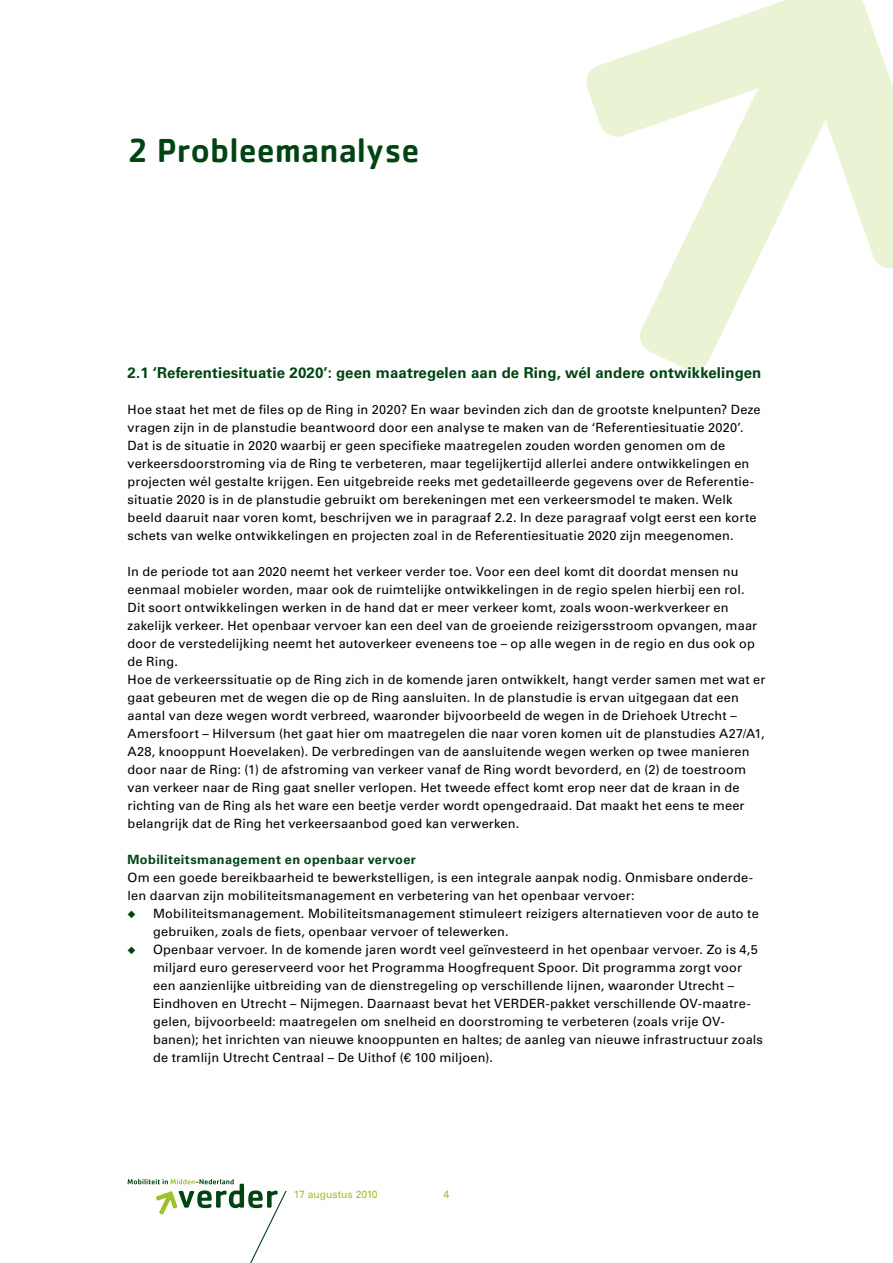
<style>
.page{position:relative;width:893px;height:1263px;background:#fff}
.page>*{position:absolute;margin:0;border:0;box-sizing:border-box;transform-origin:0 0}
.t1{font:500 34.5px "Cachet";color:#004413}
.t2{font:700 15px "Univers LT Std";letter-spacing:.01em;color:#004413}
.t3{font:12.75px/18px "Univers LT Std";letter-spacing:.015em;color:#000}
.t4{font:700 12.75px "Univers LT Std";letter-spacing:.03em;color:#004413}
.t5{font:10.5px "Univers Com 55 Roman";letter-spacing:-.005em;color:#9cc22b}
.s1{color:#004413}
</style>
<div class="page">
<svg style="left:586px;top:0;width:307px;height:371px"></svg>
<svg style="left:128px;top:1179px;width:159px;height:84px"></svg>
<h1 class="t1" style="left:128px;top:129px;width:294px">2 Probleemanalyse</h1>
<p class="t2" style="left:128px;top:364px;width:635px">2.1 ‘Referentiesituatie 2020’: geen maatregelen aan de Ring, wél andere ontwikkelingen</p>
<p class="t3" style="left:128px;top:401px;width:635px">Hoe staat het met de files op de Ring in 2020? En waar bevinden zich dan de grootste knelpunten? Deze vragen zijn in de planstudie beantwoord door een analyse te maken van de ‘Referentiesituatie 2020’.<br>Dat is de situatie in 2020 waarbij er geen specifieke maatregelen zouden worden genomen om de verkeersdoorstroming via de Ring te verbeteren, maar tegelijkertijd allerlei andere ontwikkelingen en projecten wél gestalte krijgen. Een uitgebreide reeks met gedetailleerde gegevens over de Referentie&shy;situatie 2020 is in de planstudie gebruikt om berekeningen met een verkeersmodel te maken. Welk beeld daaruit naar voren komt, beschrijven we in paragraaf 2.2. In deze paragraaf volgt eerst een korte schets van welke ontwikkelingen en projecten zoal in de Referentiesituatie 2020 zijn meegenomen.</p>
<p class="t3" style="left:128px;top:563px;width:639px">In de periode tot aan 2020 neemt het verkeer verder toe. Voor een deel komt dit doordat mensen nu eenmaal mobieler worden, maar ook de ruimtelijke ontwikkelingen in de regio spelen hierbij een rol.<br>Dit soort ontwikkelingen werken in de hand dat er meer verkeer komt, zoals woon-werkverkeer en zakelijk verkeer. Het openbaar vervoer kan een deel van de groeiende reizigersstroom opvangen, maar door de verstedelijking neemt het autoverkeer eveneens toe – op alle wegen in de regio en dus ook op de Ring.<br>Hoe de verkeerssituatie op de Ring zich in de komende jaren ontwikkelt, hangt verder samen met wat er gaat gebeuren met de wegen die op de Ring aansluiten. In de planstudie is ervan uitgegaan dat een aantal van deze wegen wordt verbreed, waaronder bijvoorbeeld de wegen in de Driehoek Utrecht – Amersfoort – Hilversum (het gaat hier om maatregelen die naar voren komen uit de planstudies A27/A1, A28, knooppunt Hoevelaken). De verbredingen van de aansluitende wegen werken op twee manieren door naar de Ring: (1) de afstroming van verkeer vanaf de Ring wordt bevorderd, en (2) de toestroom van verkeer naar de Ring gaat sneller verlopen. Het tweede effect komt erop neer dat de kraan in de richting van de Ring als het ware een beetje verder wordt opengedraaid. Dat maakt het eens te meer belangrijk dat de Ring het verkeersaanbod goed kan verwerken.</p>
<p class="t4" style="left:128px;top:852px;width:290px">Mobiliteitsmanagement en openbaar vervoer</p>
<p class="t3" style="left:128px;top:869px;width:627px">Om een goede bereikbaarheid te bewerkstelligen, is een integrale aanpak nodig. Onmisbare onderde&shy;len daarvan zijn mobiliteitsmanagement en verbetering van het openbaar vervoer:</p>
<p class="t3" style="left:153px;top:905px;width:607px;text-indent:-26px"><span class="s1">◆</span> Mobiliteitsmanagement. Mobiliteitsmanagement stimuleert reizigers alternatieven voor de auto te gebruiken, zoals de fiets, openbaar vervoer of telewerken.</p>
<p class="t3" style="left:153px;top:941px;width:611px;text-indent:-26px"><span class="s1">◆</span> Openbaar vervoer. In de komende jaren wordt veel geïnvesteerd in het openbaar vervoer. Zo is 4,5 miljard euro gereserveerd voor het Programma Hoogfrequent Spoor. Dit programma zorgt voor een aanzienlijke uitbreiding van de dienstregeling op verschillende lijnen, waaronder Utrecht – Eindhoven en Utrecht – Nijmegen. Daarnaast bevat het VERDER-pakket verschillende OV-maatre&shy;gelen, bijvoorbeeld: maatregelen om snelheid en doorstroming te verbeteren (zoals vrije OV&shy;banen); het inrichten van nieuwe knooppunten en haltes; de aanleg van nieuwe infrastructuur zoals de tramlijn Utrecht Centraal – De Uithof (€ 100 miljoen).</p>
<p class="t5" style="left:294px;top:1188px;width:85px">17 augustus 2010</p>
<p class="t5" style="left:444px;top:1188px;width:7px">4</p>
</div>
